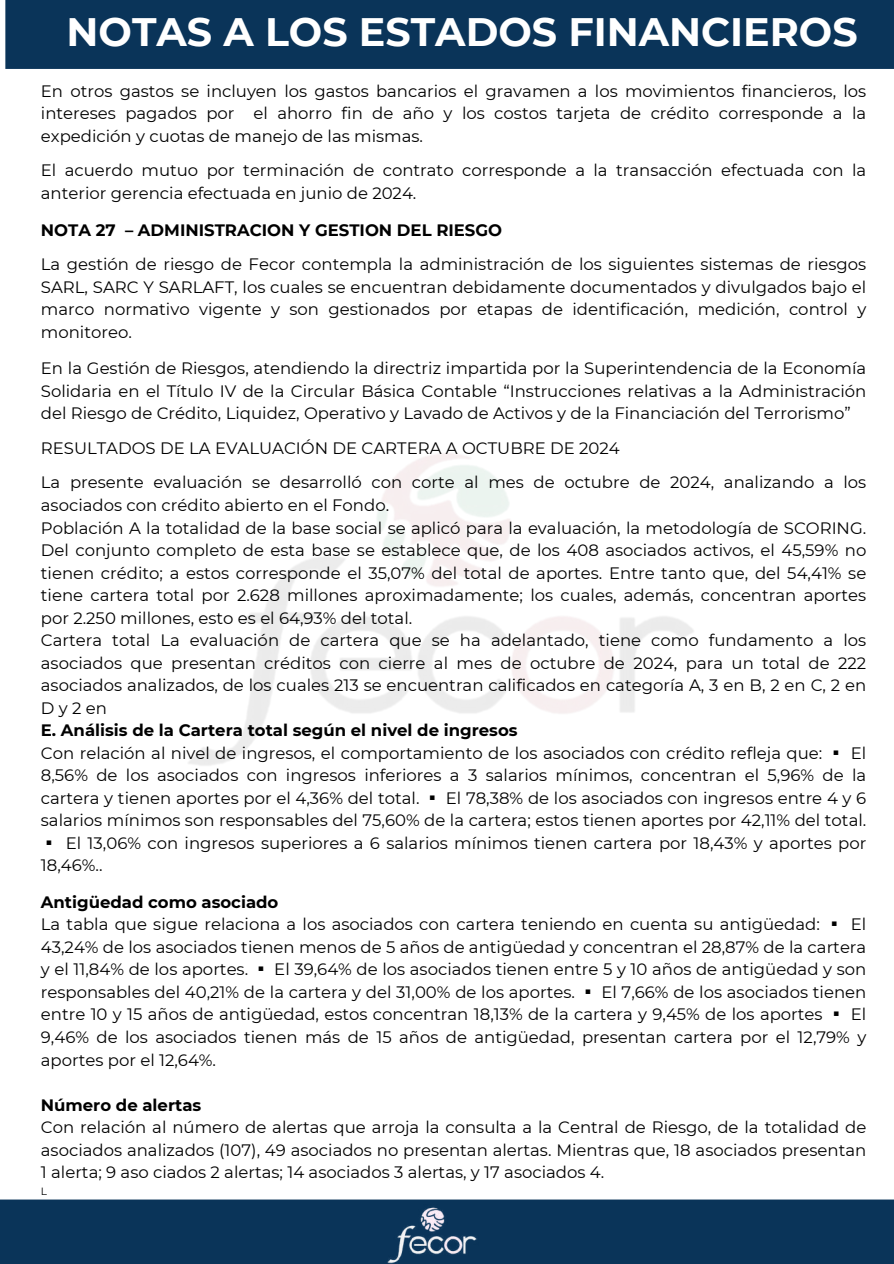
<style>
.page{position:relative;width:894px;height:1264px;background:#fff}
.page>*{position:absolute;margin:0;border:0;box-sizing:border-box;transform-origin:0 0}
.t1{font:700 39.6px "Montserrat";color:#fff}
.t2{font:16.5px/22.5px "Montserrat";color:#000}
.t3{font:700 16.5px "Montserrat";color:#000}
.t4{font:10.5px "Montserrat";color:#000}
.s1{font-weight:700}
.s2{font-family:"Noto Sans CJ Ksc"}
</style>
<div class="page">
<div style="left:0;top:1199px;width:893px;height:64px;background:#0a3459"></div>
<div style="left:5px;top:0;width:888px;height:69px;background:#0a3459"></div>
<img style="left:373px;top:1199px;width:116px;height:64px">
<h1 class="t1" style="left:67px;top:8px;width:792px">NOTAS A LOS ESTADOS FINANCIEROS</h1>
<p class="t2" style="left:41px;top:80px;width:826px;text-align:justify">En otros gastos se incluyen los gastos bancarios el gravamen a los movimientos financieros, los intereses pagados por el ahorro fin de año y los costos tarjeta de crédito corresponde a la expedición y cuotas de manejo de las mismas.</p>
<p class="t2" style="left:41px;top:159px;width:826px">El acuerdo mutuo por terminación de contrato corresponde a la transacción efectuada con la anterior gerencia efectuada en junio de 2024.</p>
<p class="t3" style="left:41px;top:220px;width:462px">NOTA 27 – ADMINISTRACION Y GESTION DEL RIESGO</p>
<p class="t2" style="left:41px;top:253px;width:826px;text-align:justify">La gestión de riesgo de Fecor contempla la administración de los siguientes sistemas de riesgos SARL, SARC Y SARLAFT, los cuales se encuentran debidamente documentados y divulgados bajo el marco normativo vigente y son gestionados por etapas de identificación, medición, control y monitoreo.</p>
<p class="t2" style="left:41px;top:357px;width:826px;text-align:justify">En la Gestión de Riesgos, atendiendo la directriz impartida por la Superintendencia de la Economía Solidaria en el Título IV de la Circular Básica Contable “Instrucciones relativas a la Administración del Riesgo de Crédito, Liquidez, Operativo y Lavado de Activos y de la Financiación del Terrorismo”</p>
<p class="t2" style="left:41px;top:431px;width:826px;line-height:34.5px">RESULTADOS DE LA EVALUACIÓN DE CARTERA A OCTUBRE DE 2024<br>La presente evaluación se desarrolló con corte al mes de octubre de 2024, analizando a los</p>
<p class="t2" style="left:41px;top:494px;width:826px">asociados con crédito abierto en el Fondo.<br>Población A la totalidad de la base social se aplicó para la evaluación, la metodología de SCORING.<br>Del conjunto completo de esta base se establece que, de los 408 asociados activos, el 45,59% no tienen crédito; a estos corresponde el 35,07% del total de aportes. Entre tanto que, del 54,41% se tiene cartera total por 2.628 millones aproximadamente; los cuales, además, concentran aportes por 2.250 millones, esto es el 64,93% del total.<br>Cartera total La evaluación de cartera que se ha adelantado, tiene como fundamento a los asociados que presentan créditos con cierre al mes de octubre de 2024, para un total de 222 asociados analizados, de los cuales 213 se encuentran calificados en categoría A, 3 en B, 2 en C, 2 en Dy2en</p>
<p class="t2" style="left:41px;top:719px;width:826px"><span class="s1">E. Análisis de la Cartera total según el nivel de ingresos<br></span>Con relación al nivel de ingresos, el comportamiento de los asociados con crédito refleja que: <span class="s2">▪</span> El 8,56% de los asociados con ingresos inferiores a 3 salarios mínimos, concentran el 5,96% de la cartera y tienen aportes por el 4,36% del total. <span class="s2">▪</span> El 78,38% de los asociados con ingresos entre 4 y 6 salarios mínimos son responsables del 75,60% de la cartera; estos tienen aportes por 42,11% del total.</p>
<p class="t2" style="left:41px;top:831px;width:826px"><span class="s2">▪</span> El 13,06% con ingresos superiores a 6 salarios mínimos tienen cartera por 18,43% y aportes por<br>18,46%..</p>
<p class="t2" style="left:41px;top:890px;width:826px"><span class="s1">Antigüedad como asociado<br></span>La tabla que sigue relaciona a los asociados con cartera teniendo en cuenta su antigüedad: <span class="s2">▪</span> El 43,24% de los asociados tienen menos de 5 años de antigüedad y concentran el 28,87% de la cartera y el 11,84% de los aportes. <span class="s2">▪</span> El 39,64% de los asociados tienen entre 5 y 10 años de antigüedad y son responsables del 40,21% de la cartera y del 31,00% de los aportes. <span class="s2">▪</span> El 7,66% de los asociados tienen entre 10 y 15 años de antigüedad, estos concentran 18,13% de la cartera y 9,45% de los aportes <span class="s2">▪</span> El 9,46% de los asociados tienen más de 15 años de antigüedad, presentan cartera por el 12,79% y aportes por el 12,64%.</p>
<p class="t3" style="left:41px;top:1094px;width:162px">Número de alertas</p>
<p class="t2" style="left:41px;top:1115px;width:826px;text-align:justify">Con relación al número de alertas que arroja la consulta a la Central de Riesgo, de la totalidad de asociados analizados (107), 49 asociados no presentan alertas. Mientras que, 18 asociados presentan 1 alerta; 9 aso ciados 2 alertas; 14 asociados 3 alertas, y 17 asociados 4.</p>
<p class="t4" style="left:41px;top:1184px;width:8px">L</p>
</div>
